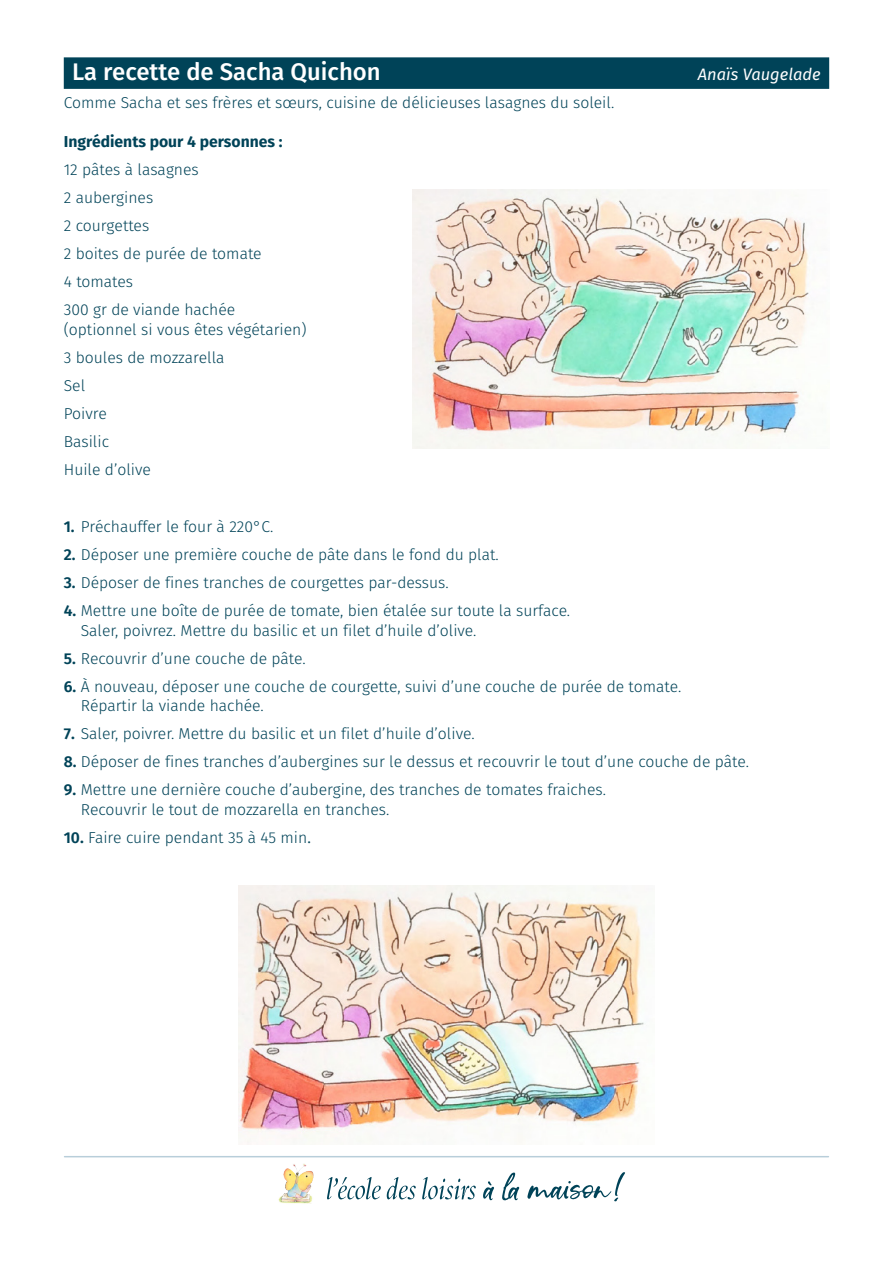
<style>
.page{position:relative;width:893px;height:1263px;background:#fff}
.page>*{position:absolute;margin:0;border:0;box-sizing:border-box;transform-origin:0 0}
.Titre{font:500 24px "Fira Sans";color:#fff}
.Titre-2{font:italic 16.5px "Fira Sans";color:#fff}
.Consigne{font:300 15.75px/19.5px "Fira Sans";color:#004358}
.Consigne-2{font:700 15.75px "Fira Sans";color:#004358}
.s1{font-weight:600}
.s2{font-size:20.25px}
</style>
<div class="page">
<div style="left:64px;top:57px;width:765px;height:32px;background:#004358"></div>
<hr style="left:65px;top:1156px;width:763px;height:1px;background:#b8ceda">
<svg style="left:483px;top:1172px;width:142px;height:29px"></svg>
<svg style="left:327px;top:1177px;width:149px;height:22px"></svg>
<img style="left:278px;top:1164px;width:36px;height:40px">
<img style="left:413px;top:189px;width:396px;height:260px">
<img style="left:238px;top:885px;width:406px;height:258px">
<p class="Titre" style="left:72px;top:53px;width:310px">La recette de Sacha Quichon</p>
<p class="Titre-2" style="left:698px;top:62px;width:124px">Anaïs Vaugelade</p>
<p class="Consigne" style="left:64px;top:93px;width:552px">Comme Sacha et ses frères et sœurs, cuisine de délicieuses lasagnes du soleil.</p>
<p class="Consigne-2" style="left:64px;top:128px;width:220px">Ingrédients pour 4 personnes :</p>
<p class="Consigne" style="left:64px;top:160px;width:136px">12 pâtes à lasagnes</p>
<p class="Consigne" style="left:64px;top:188px;width:91px">2 aubergines</p>
<p class="Consigne" style="left:64px;top:216px;width:87px">2 courgettes</p>
<p class="Consigne" style="left:64px;top:244px;width:199px">2 boites de purée de tomate</p>
<p class="Consigne" style="left:64px;top:272px;width:71px">4 tomates</p>
<p class="Consigne" style="left:64px;top:300px;width:244px">300 gr de viande hachée (optionnel si vous êtes végétarien)</p>
<p class="Consigne" style="left:64px;top:347px;width:162px">3 boules de mozzarella</p>
<p class="Consigne" style="left:64px;top:375px;width:23px">Sel</p>
<p class="Consigne" style="left:64px;top:403px;width:45px">Poivre</p>
<p class="Consigne" style="left:64px;top:431px;width:47px">Basilic</p>
<p class="Consigne" style="left:64px;top:459px;width:89px">Huile d’olive</p>
<p class="Consigne" style="left:64px;top:517px;width:211px"><span class="s1">1.</span> Préchauffer le four à 220°C.</p>
<p class="Consigne" style="left:64px;top:545px;width:437px"><span class="s1">2.</span> Déposer une première couche de pâte dans le fond du plat.</p>
<p class="Consigne" style="left:64px;top:573px;width:386px"><span class="s1">3.</span> Déposer de fines tranches de courgettes par-dessus.</p>
<p class="Consigne" style="left:81px;top:601px;width:491px;text-indent:-17px"><span class="s1">4.</span> Mettre une boîte de purée de tomate, bien étalée sur toute la surface.<br>Saler, poivrez. Mettre du basilic et un filet d’huile d’olive.</p>
<p class="Consigne" style="left:64px;top:648px;width:243px"><span class="s1">5.</span> Recouvrir d’une couche de pâte.</p>
<p class="Consigne" style="left:81px;top:676px;width:602px;text-indent:-17px"><span class="s1">6.</span> À nouveau, déposer une couche de courgette, suivi d’une couche de purée de tomate.<br>Répartir la viande hachée.</p>
<p class="Consigne" style="left:64px;top:724px;width:412px"><span class="s1">7.</span> Saler, poivrer. Mettre du basilic et un filet d’huile d’olive.</p>
<p class="Consigne" style="left:64px;top:752px;width:687px"><span class="s1">8.</span> Déposer de fines tranches d’aubergines sur le dessus et recouvrir le tout d’une couche de pâte.</p>
<p class="Consigne" style="left:81px;top:780px;width:527px;text-indent:-17px"><span class="s1">9.</span> Mettre une dernière couche d’aubergine, des tranches de tomates fraiches.<br>Recouvrir le tout de mozzarella en tranches.</p>
<p class="Consigne" style="left:64px;top:827px;width:249px"><span class="s1">10.</span> Faire cuire pendant 35 à 45 min<span class="s2">.</span></p>
</div>
